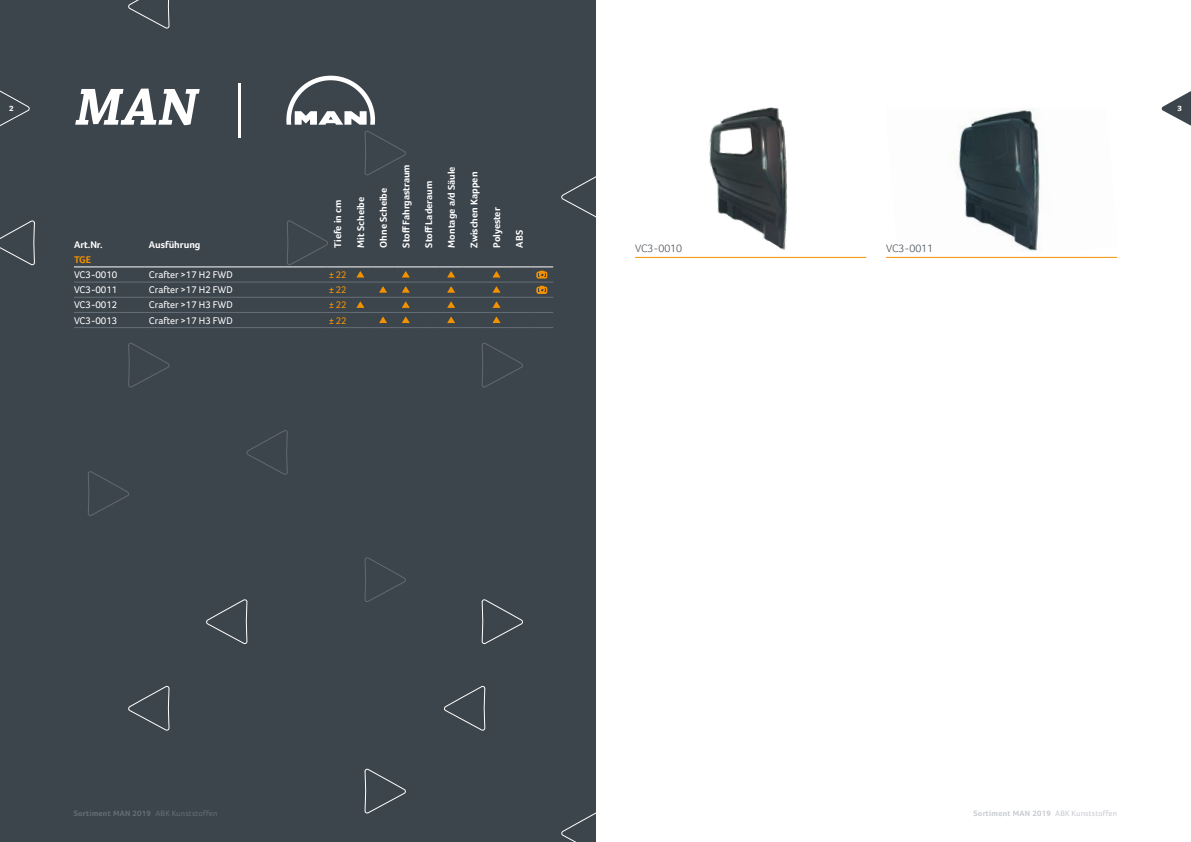
<style>
.page{position:relative;width:1191px;height:842px;background:#fff}
.page>*{position:absolute;margin:0;border:0;box-sizing:border-box;transform-origin:0 0}
.t1{font:italic 700 55px "Chaparral Pro";color:#fff}
.t2{font:300 11px "Foco Corp";color:#3c444c}
.t3{font:700 10px "Foco Corp";color:#fff}
.t4{font:10px "Foco Corp";color:#fff}
.t5{font:10px "Foco Corp";letter-spacing:-.025em;color:#f39200}
.t6{font:700 10px "Foco Corp";color:#f39200}
.t7{font:700 8px "Foco Corp";letter-spacing:.03em;color:#c7cad0}
.t8{font:700 8px "Foco Corp";letter-spacing:.03em;color:#666e77}
.t9{font:700 8px "Chaparral Pro";color:#fff}
.s1{font-weight:300}
.s2{font-weight:400}
</style>
<div class="page">
<div style="left:0;top:0;width:595px;height:842px;background:#3c444c"></div>
<svg style="left:218px;top:630px;width:29px;height:14px"></svg>
<svg style="left:128px;top:686px;width:41px;height:45px"></svg>
<svg style="left:444px;top:686px;width:41px;height:45px"></svg>
<svg style="left:482px;top:630px;width:29px;height:14px"></svg>
<svg style="left:561px;top:811px;width:35px;height:31px"></svg>
<svg style="left:0;top:221px;width:35px;height:44px"></svg>
<svg style="left:128px;top:0;width:41px;height:29px"></svg>
<svg style="left:364px;top:768px;width:42px;height:46px"></svg>
<svg style="left:563px;top:174px;width:33px;height:45px"></svg>
<svg style="left:74px;top:75px;width:489px;height:555px"></svg>
<svg style="left:286px;top:76px;width:89px;height:49px"></svg>
<hr style="left:74px;top:267px;width:71px;height:1px;background:#fff">
<hr style="left:145px;top:267px;width:181px;height:1px;background:#fff">
<hr style="left:74px;top:282px;width:71px;height:1px;background:#666e77">
<hr style="left:145px;top:282px;width:181px;height:1px;background:#666e77">
<hr style="left:74px;top:297px;width:71px;height:1px;background:#666e77">
<hr style="left:145px;top:297px;width:181px;height:1px;background:#666e77">
<hr style="left:74px;top:312px;width:71px;height:1px;background:#666e77">
<hr style="left:145px;top:312px;width:181px;height:1px;background:#666e77">
<hr style="left:74px;top:327px;width:71px;height:1px;background:#666e77">
<hr style="left:145px;top:327px;width:181px;height:1px;background:#666e77">
<svg style="left:287px;top:221px;width:266px;height:107px"></svg>
<svg style="left:959px;top:111px;width:80px;height:139px"></svg>
<hr style="left:886px;top:257px;width:231px;height:1px;background:#f39200">
<svg style="left:710px;top:108px;width:77px;height:142px"></svg>
<hr style="left:635px;top:257px;width:231px;height:1px;background:#f39200">
<svg style="left:1161px;top:91px;width:30px;height:35px"></svg>
<svg style="left:0;top:90px;width:30px;height:36px"></svg>
<p class="t9" style="left:9px;top:104px;width:6px">2</p>
<h1 class="t1" style="left:76px;top:75px;width:179px">MAN <span class="s1">|</span></h1>
<p class="t3" style="left:74px;top:238px;width:30px">Art.Nr.</p>
<p class="t3" style="left:149px;top:238px;width:53px">Ausführung</p>
<p class="t3" style="left:332px;top:248px;width:50px;rotate:-90deg">Tiefe in cm</p>
<p class="t3" style="left:355px;top:248px;width:52px;rotate:-90deg">Mit Scheibe</p>
<p class="t3" style="left:377px;top:248px;width:61px;rotate:-90deg">Ohne Scheibe</p>
<p class="t6" style="left:74px;top:254px;width:19px">TGE</p>
<p class="t4" style="left:74px;top:269px;width:45px">VC3-0010</p>
<p class="t4" style="left:149px;top:269px;width:85px">Crafter &gt;17 H2 FWD</p>
<p class="t5" style="left:329px;top:269px;width:19px">± 22</p>
<p class="t4" style="left:74px;top:284px;width:45px">VC3-0011</p>
<p class="t4" style="left:149px;top:284px;width:85px">Crafter &gt;17 H2 FWD</p>
<p class="t5" style="left:329px;top:284px;width:19px">± 22</p>
<p class="t4" style="left:74px;top:299px;width:45px">VC3-0012</p>
<p class="t4" style="left:149px;top:299px;width:85px">Crafter &gt;17 H3 FWD</p>
<p class="t5" style="left:329px;top:299px;width:19px">± 22</p>
<p class="t4" style="left:74px;top:314px;width:45px">VC3-0013</p>
<p class="t4" style="left:149px;top:314px;width:85px">Crafter &gt;17 H3 FWD</p>
<p class="t5" style="left:329px;top:314px;width:19px">± 22</p>
<p class="t3" style="left:400px;top:248px;width:85px;rotate:-90deg">Stoff Fahrgastraum</p>
<p class="t3" style="left:423px;top:248px;width:68px;rotate:-90deg">Stoff Laderaum</p>
<p class="t3" style="left:445px;top:248px;width:83px;rotate:-90deg">Montage a/d Säule</p>
<p class="t3" style="left:468px;top:248px;width:77px;rotate:-90deg">Zwischen Kappen</p>
<p class="t3" style="left:491px;top:248px;width:42px;rotate:-90deg">Polyester</p>
<p class="t3" style="left:513px;top:248px;width:19px;rotate:-90deg">ABS</p>
<p class="t2" style="left:635px;top:242px;width:49px">VC3-0010</p>
<p class="t2" style="left:886px;top:242px;width:49px">VC3-0011</p>
<p class="t9" style="left:1177px;top:104px;width:6px">3</p>
<p class="t8" style="left:74px;top:809px;width:145px">Sortiment MAN 2019 <span class="s2">ABK Kunststoffen</span></p>
<p class="t7" style="left:973px;top:809px;width:145px">Sortiment MAN 2019 <span class="s2">ABK Kunststoffen</span></p>
</div>
